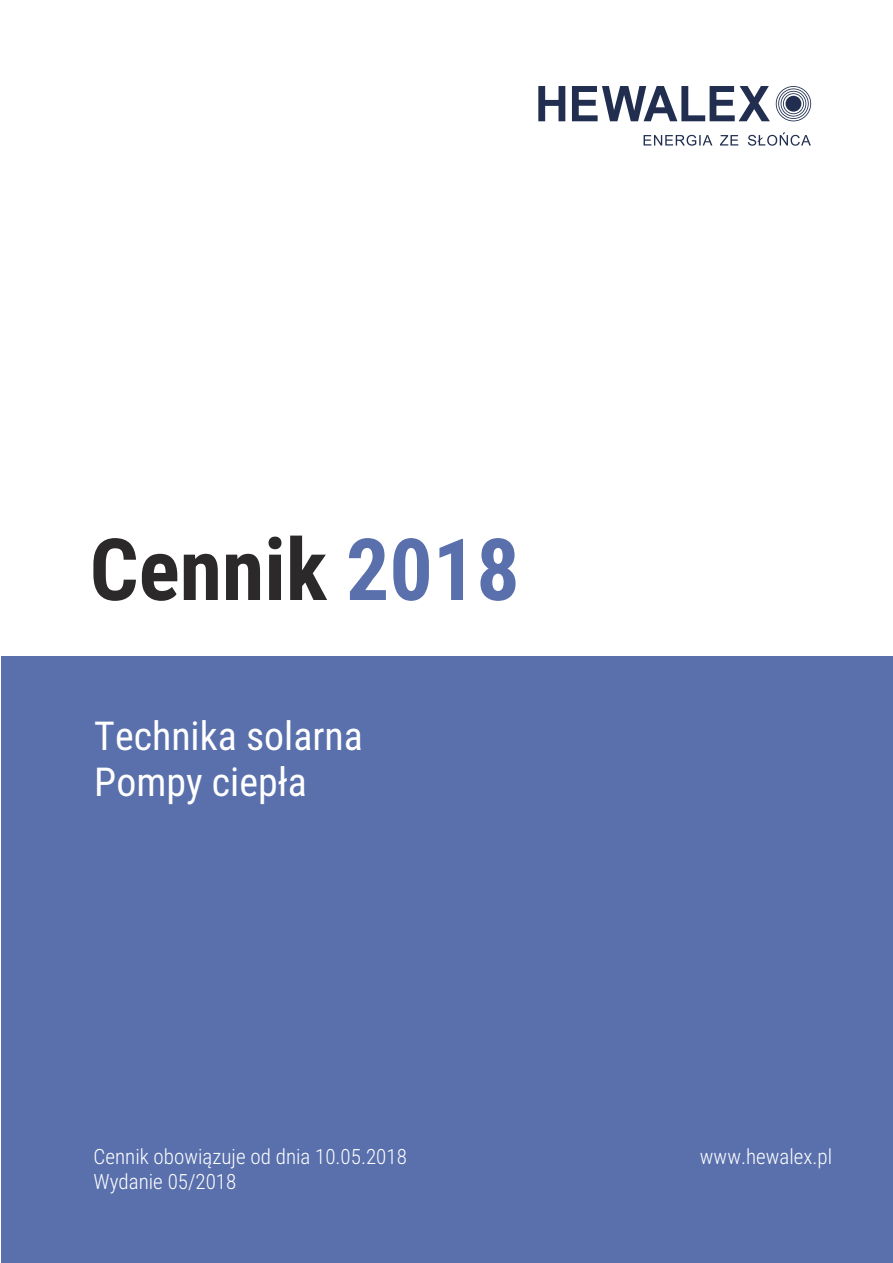
<style>
.page{position:relative;width:893px;height:1263px;background:#fff}
.page>*{position:absolute;margin:0;border:0;box-sizing:border-box;transform-origin:0 0}
.t1{font:700 85.8px "Roboto Condensed";color:#2b2929}
.t2{font:39.9px/45.3px "Roboto Condensed";color:#fff}
.t3{font:300 21px/25.2px "Roboto Condensed";color:#fff}
.s1{color:#5970ad}
</style>
<div class="page">
<div style="left:1px;top:656px;width:892px;height:607px;background:#5970ad"></div>
<svg style="left:644px;top:132px;width:167px;height:14px"></svg>
<svg style="left:538px;top:86px;width:232px;height:35px"></svg>
<svg style="left:776px;top:86px;width:35px;height:35px"></svg>
<div style="left:785px;top:96px;width:16px;height:16px;background:#212e4f;border-radius:50%"></div>
<h1 class="t1" style="left:90px;top:536px;width:432px">Cennik <span class="s1">2018</span></h1>
<h2 class="t2" style="left:94px;top:718px;width:270px">Technika solarna<br>Pompy ciepła</h2>
<p class="t3" style="left:94px;top:1146px;width:315px">Cennik obowiązuje od dnia 10.05.2018<br>Wydanie 05/2018</p>
<p class="t3" style="left:700px;top:1146px;width:134px">www.hewalex.pl</p>
</div>
